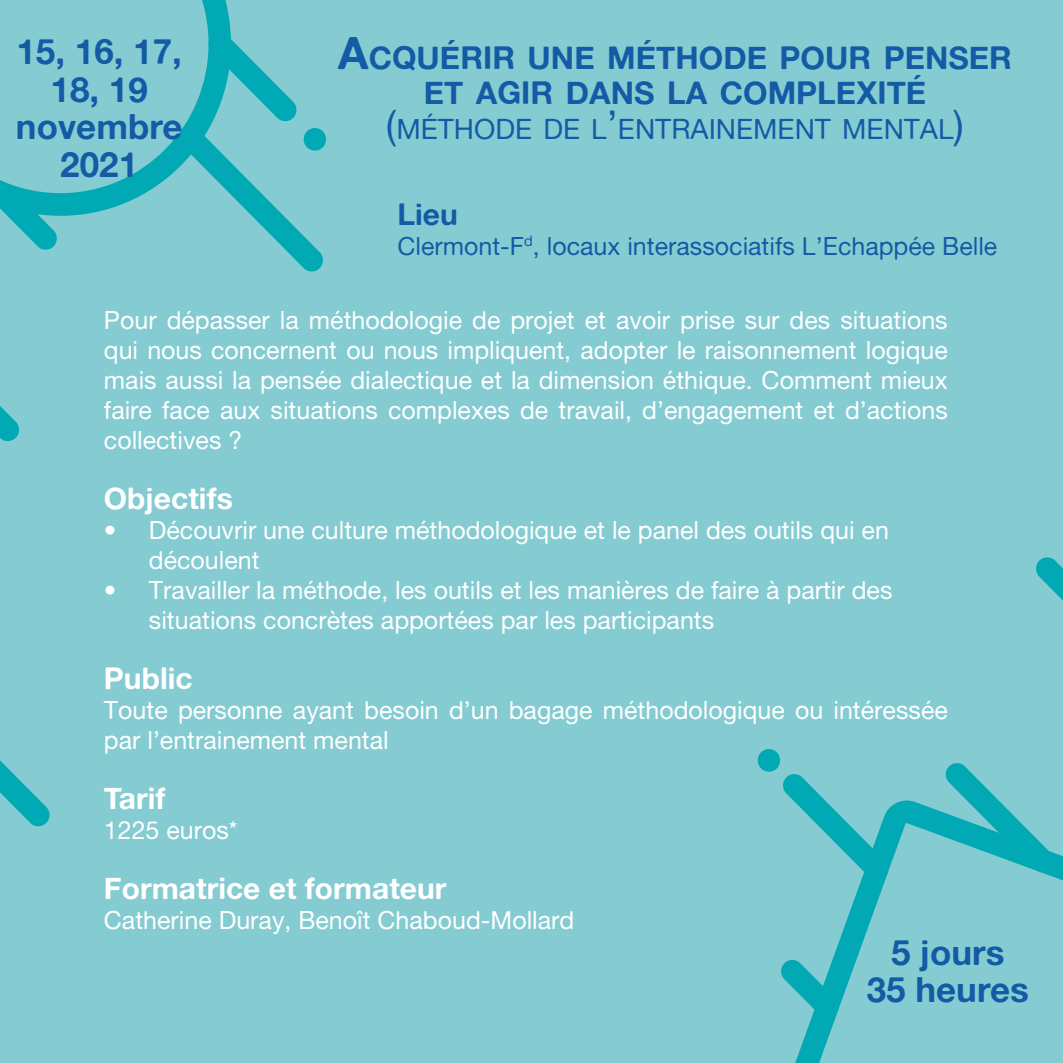
<style>
.page{position:relative;width:1063px;height:1063px;background:#85ccd2}
.page>*{position:absolute;margin:0;border:0;box-sizing:border-box;transform-origin:0 0}
.t1{font:35px/37.5px "Alte Haas Grotesk Bold";color:#135ba5;text-align:center}
.t2{font:31.5px/35px "Alte Haas Grotesk Bold";color:#135ba5;text-align:center}
.t3{font:30px "Alte Haas Grotesk Bold";color:#fff}
.t4{font:30px "Alte Haas Grotesk Bold";color:#135ba5}
.t5{font:28px "Alte Haas Grotesk";color:#135ba5}
.t6{font:25px/30px "Alte Haas Grotesk";color:#fff}
.t7{font:25px "Alte Haas Grotesk";color:#135ba5}
.s1{font-size:45px}
.s2{font-size:40px}
</style>
<div class="page">
<svg style="left:795px;top:800px;width:268px;height:263px"></svg>
<svg style="left:231px;top:39px;width:66px;height:83px"></svg>
<svg style="left:7px;top:216px;width:50px;height:34px"></svg>
<svg style="left:231px;top:128px;width:95px;height:144px"></svg>
<svg style="left:781px;top:959px;width:59px;height:60px"></svg>
<svg style="left:758px;top:749px;width:132px;height:132px"></svg>
<svg style="left:946px;top:763px;width:109px;height:110px"></svg>
<svg style="left:0;top:0;width:231px;height:216px"></svg>
<svg style="left:0;top:406px;width:19px;height:35px"></svg>
<svg style="left:0;top:760px;width:50px;height:67px"></svg>
<svg style="left:1036px;top:557px;width:27px;height:44px"></svg>
<svg style="left:1062px;top:800px;width:1px;height:27px"></svg>
<h1 class="t1" style="left:16px;top:32px;width:168px">15, 16, 17,<br>18, 19 novembre<br>2021</h1>
<p class="t2" style="left:338px;top:39px;width:676px"><span class="s1">A</span>CQUÉRIR UNE MÉTHODE POUR PENSER<br>ET AGIR DANS LA COMPLEXITÉ</p>
<p class="t5" style="left:386px;top:112px;width:580px"><span class="s2">(</span>MÉTHODE DE L<span class="s2">’</span>ENTRAINEMENT MENTAL<span class="s2">)</span></p>
<p class="t4" style="left:397px;top:195px;width:62px">Lieu</p>
<p class="t7" style="left:397px;top:231px;width:601px">Clermont-F<sup>d</sup>, locaux interassociatifs L’Echappée Belle</p>
<p class="t6" style="left:104px;top:305px;width:845px;text-align:justify">Pour dépasser la méthodologie de projet et avoir prise sur des situations qui nous concernent ou nous impliquent, adopter le raisonnement logique mais aussi la pensée dialectique et la dimension éthique. Comment mieux faire face aux situations complexes de travail, d’engagement et d’actions collectives ?</p>
<p class="t3" style="left:104px;top:480px;width:130px">Objectifs</p>
<p class="t6" style="left:149px;top:515px;width:742px;text-indent:-45px">• Découvrir une culture méthodologique et le panel des outils qui en découlent</p>
<p class="t6" style="left:149px;top:575px;width:745px;text-indent:-45px">• Travailler la méthode, les outils et les manières de faire à partir des situations concrètes apportées par les participants</p>
<p class="t3" style="left:104px;top:660px;width:90px">Public</p>
<p class="t6" style="left:104px;top:695px;width:845px">Toute personne ayant besoin d’un bagage méthodologique ou intéressée par l’entrainement mental</p>
<p class="t3" style="left:104px;top:780px;width:63px">Tarif</p>
<p class="t6" style="left:104px;top:815px;width:135px">1225 euros*</p>
<p class="t3" style="left:104px;top:870px;width:344px">Formatrice et formateur</p>
<p class="t6" style="left:104px;top:905px;width:472px">Catherine Duray, Benoît Chaboud-Mollard</p>
<h1 class="t1" style="left:867px;top:933px;width:164px">5 jours<br>35 heures</h1>
</div>
